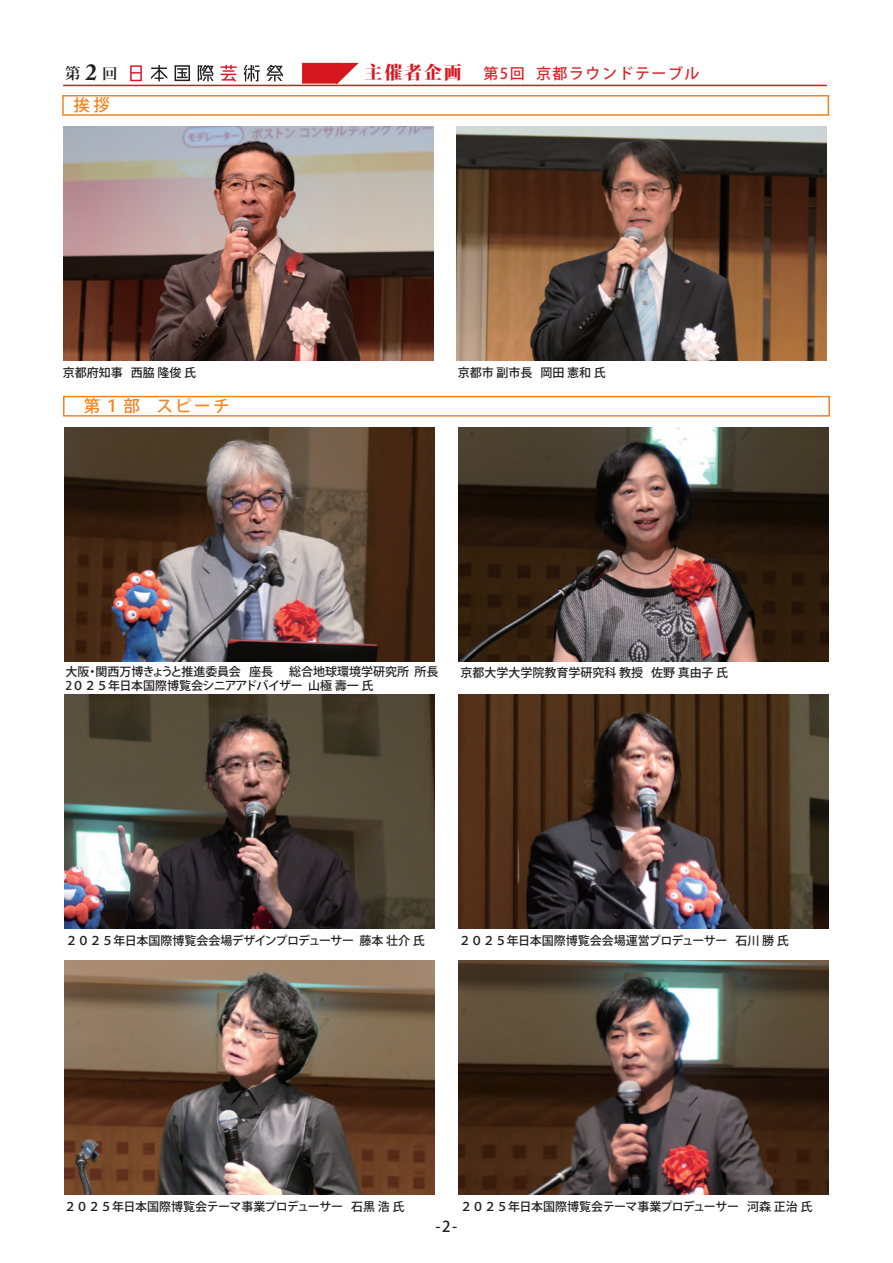
<style>
.page{position:relative;width:893px;height:1263px;background:#fff}
.page>*{position:absolute;margin:0;border:0;box-sizing:border-box;transform-origin:0 0}
.t1{font:500 16.5px "Koz Go Pr 6 N";letter-spacing:.18em;color:#f58220}
.t2{font:700 15.45px "Koz Min Pr 6 N";color:#231f20}
.t3{font:500 15px "Koz Go Pr 6 N";letter-spacing:.1em;color:#d92428}
.t4{font:500 15px "Koz Go Pr 6 N";color:#231f20}
.t5{font:500 12px/13.5px "Koz Go Pr 6 N";color:#231f20}
.t6{font:500 12px "Koz Go Pr 6 N";letter-spacing:-.02em;color:#231f20}
.t7{font:500 12px "Koz Go Pr 6 N";letter-spacing:-.025em;color:#231f20}
.s1{font-family:"Adobe Caslon Pro";font-size:23.1px}
.s2{font-family:"Koz Min Pr 6 N";font-weight:800;font-size:18px;color:#d7171f}
</style>
<div class="page">
<div style="left:63px;top:396px;width:767px;height:21px;border:2px solid #f58220"></div>
<img style="left:63px;top:127px;width:370px;height:233px">
<img style="left:457px;top:127px;width:370px;height:233px">
<img style="left:65px;top:427px;width:370px;height:234px">
<img style="left:458px;top:427px;width:370px;height:234px">
<img style="left:65px;top:695px;width:370px;height:234px">
<img style="left:458px;top:695px;width:370px;height:234px">
<img style="left:65px;top:961px;width:370px;height:233px">
<img style="left:458px;top:961px;width:370px;height:233px">
<svg style="left:130px;top:65px;width:12px;height:16px"></svg>
<svg style="left:151px;top:65px;width:16px;height:16px"></svg>
<svg style="left:175px;top:65px;width:15px;height:16px"></svg>
<svg style="left:198px;top:65px;width:16px;height:16px"></svg>
<svg style="left:220px;top:65px;width:17px;height:16px"></svg>
<svg style="left:243px;top:65px;width:17px;height:16px"></svg>
<svg style="left:267px;top:65px;width:16px;height:16px"></svg>
<hr style="left:63px;top:85px;width:764px;height:1px;background:#d7171f">
<div style="left:302px;top:63px;width:36px;height:21px;background:#d7171f;border:2px solid #d7171f"></div>
<svg style="left:335px;top:62px;width:26px;height:23px"></svg>
<div style="left:62px;top:95px;width:767px;height:21px;border:2px solid #f58220"></div>
<div style="left:73px;top:86px;width:150px;height:10px;background:#fff"></div>
<svg style="left:73px;top:113px;width:150px;height:3px"></svg>
<svg style="left:73px;top:921px;width:150px;height:8px"></svg>
<p class="t2" style="left:65px;top:65px;width:54px">第<span class="s1">2</span>回</p>
<p class="t3" style="left:365px;top:66px;width:336px"><span class="s2">主催者企画</span> 第5回 京都ラウンドテーブル</p>
<h1 class="t1" style="left:74px;top:96px;width:38px">挨拶</h1>
<p class="t5" style="left:63px;top:366px;width:135px">京都府知事 西脇 隆俊 氏</p>
<h1 class="t1" style="left:84px;top:397px;width:147px">第１部 スピーチ</h1>
<p class="t5" style="left:458px;top:366px;width:150px">京都市 副市長 岡田 憲和 氏</p>
<p class="t5" style="left:65px;top:665px;width:375px;text-indent:224px">総合地球環境学研究所 所長<br>2０２５年日本国際博覧会シニアアドバイザー 山極 壽一 氏　　</p>
<p class="t5" style="left:460px;top:666px;width:269px">京都大学大学院教育学研究科 教授 佐野 真由子 氏</p>
<p class="t5" style="left:65px;top:665px;width:209px">大阪・関西万博きょうと推進委員会 座長</p>
<p class="t5" style="left:65px;top:934px;width:361px">２０２５年日本国際博覧会会場デザインプロデューサー 藤本 壮介 氏</p>
<p class="t5" style="left:459px;top:934px;width:332px">２０２５年日本国際博覧会会場運営プロデューサー 石川 勝 氏</p>
<p class="t7" style="left:64px;top:1200px;width:342px">２０２５年日本国際博覧会テーマ事業プロデューサー 石黒 浩 氏</p>
<p class="t6" style="left:460px;top:1200px;width:354px">２０２５年日本国際博覧会テーマ事業プロデューサー 河森 正治 氏</p>
<p class="t4" style="left:436px;top:1218px;width:23px">-2-</p>
</div>
